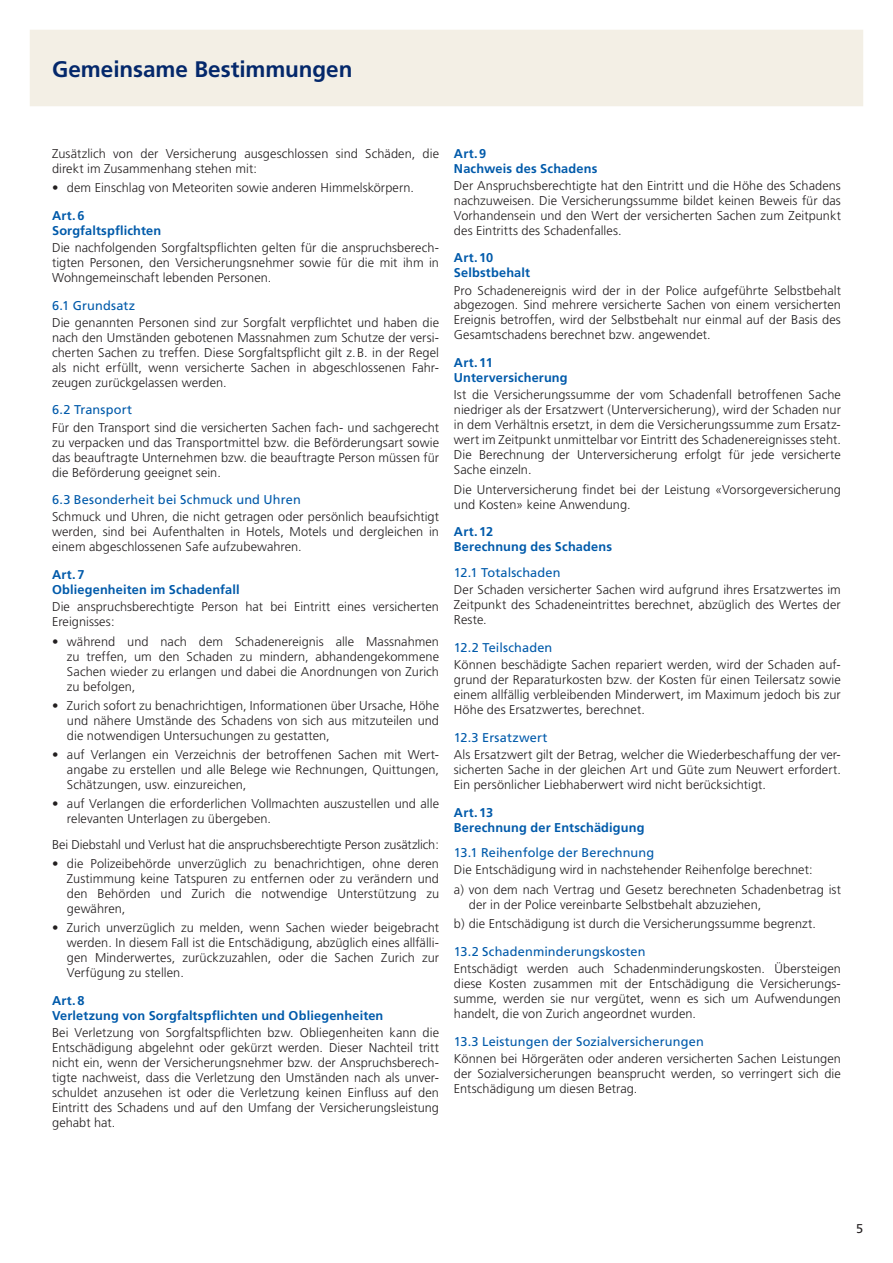
<style>
.page{position:relative;width:893px;height:1263px;background:#fff}
.page>*{position:absolute;margin:0;border:0;box-sizing:border-box;transform-origin:0 0}
.t1{font:700 22.5px "Frutiger";color:#04286b}
.t2{font:300 12.75px/15px "Frutiger";letter-spacing:.005em;color:#231f20;text-align:justify}
.t3{font:700 12.75px/15px "Frutiger";letter-spacing:.015em;color:#015aaa}
.t4{font:12.75px "Frutiger";letter-spacing:.01em;color:#015aaa}
.t5{font:12.75px "Frutiger";color:#231f20}
</style>
<div class="page">
<div style="left:30px;top:30px;width:833px;height:76px;background:#f3efe5"></div>
<h1 class="t1" style="left:52px;top:56px;width:302px">Gemeinsame Bestimmungen</h1>
<p class="t2" style="left:52px;top:146px;width:388px">Zusätzlich von der Versicherung ausgeschlossen sind Schäden, die direkt im Zusammenhang stehen mit:</p>
<p class="t2" style="left:52px;top:180px;width:363px">• dem Einschlag von Meteoriten sowie anderen Himmelskörpern.</p>
<p class="t3" style="left:52px;top:208px;width:111px">Art.6<br>Sorgfaltspflichten</p>
<p class="t2" style="left:52px;top:240px;width:388px">Die nachfolgenden Sorgfaltspflichten gelten für die anspruchsberech&shy;tigten Personen, den Versicherungsnehmer sowie für die mit ihm in Wohngemeinschaft lebenden Personen.</p>
<p class="t4" style="left:52px;top:298px;width:85px">6.1 Grundsatz</p>
<p class="t2" style="left:52px;top:315px;width:388px">Die genannten Personen sind zur Sorgfalt verpflichtet und haben die nach den Umständen gebotenen Massnahmen zum Schutze der versi&shy;cherten Sachen zu treffen. Diese Sorgfaltspflicht gilt z.B. in der Regel als nicht erfüllt, wenn versicherte Sachen in abgeschlossenen Fahr&shy;zeugen zurückgelassen werden.</p>
<p class="t4" style="left:52px;top:403px;width:82px">6.2 Transport</p>
<p class="t2" style="left:52px;top:420px;width:388px">Für den Transport sind die versicherten Sachen fach- und sachgerecht zu verpacken und das Transportmittel bzw. die Beförderungsart sowie das beauftragte Unternehmen bzw. die beauftragte Person müssen für die Beförderung geeignet sein.</p>
<p class="t4" style="left:52px;top:492px;width:250px">6.3 Besonderheit bei Schmuck und Uhren</p>
<p class="t2" style="left:52px;top:509px;width:388px">Schmuck und Uhren, die nicht getragen oder persönlich beaufsichtigt werden, sind bei Aufenthalten in Hotels, Motels und dergleichen in einem abgeschlossenen Safe aufzubewahren.</p>
<p class="t3" style="left:52px;top:567px;width:189px">Art.7<br>Obliegenheiten im Schadenfall</p>
<p class="t2" style="left:52px;top:599px;width:388px">Die anspruchsberechtigte Person hat bei Eintritt eines versicherten<br>Ereignisses:</p>
<p class="t2" style="left:67px;top:634px;width:374px;text-indent:-15px">• während und nach dem Schadenereignis alle Massnahmen zu treffen, um den Schaden zu mindern, abhandengekommene Sachen wieder zu erlangen und dabei die Anordnungen von Zurich zu befolgen,</p>
<p class="t2" style="left:67px;top:698px;width:374px;text-indent:-15px">• Zurich sofort zu benachrichtigen, Informationen über Ursache, Höhe und nähere Umstände des Schadens von sich aus mitzuteilen und die notwendigen Untersuchungen zu gestatten,</p>
<p class="t2" style="left:67px;top:747px;width:374px;text-indent:-15px">• auf Verlangen ein Verzeichnis der betroffenen Sachen mit Wert&shy;angabe zu erstellen und alle Belege wie Rechnungen, Quittungen, Schätzungen, usw. einzureichen,</p>
<p class="t2" style="left:67px;top:796px;width:374px;text-indent:-15px">• auf Verlangen die erforderlichen Vollmachten auszustellen und alle relevanten Unterlagen zu übergeben.</p>
<p class="t2" style="left:52px;top:837px;width:388px">Bei Diebstahl und Verlust hat die anspruchsberechtigte Person zusätzlich:</p>
<p class="t2" style="left:67px;top:856px;width:374px;text-indent:-15px">• die Polizeibehörde unverzüglich zu benachrichtigen, ohne deren Zustimmung keine Tatspuren zu entfernen oder zu verändern und den Behörden und Zurich die notwendige Unterstützung zu gewähren,</p>
<p class="t2" style="left:67px;top:920px;width:374px;text-indent:-15px">• Zurich unverzüglich zu melden, wenn Sachen wieder beigebracht werden. In diesem Fall ist die Entschädigung, abzüglich eines allfälli&shy;gen Minderwertes, zurückzuzahlen, oder die Sachen Zurich zur Verfügung zu stellen.</p>
<p class="t3" style="left:52px;top:993px;width:333px">Art.8<br>Verletzung von Sorgfaltspflichten und Obliegenheiten</p>
<p class="t2" style="left:52px;top:1025px;width:388px">Bei Verletzung von Sorgfaltspflichten bzw. Obliegenheiten kann die Entschädigung abgelehnt oder gekürzt werden. Dieser Nachteil tritt nicht ein, wenn der Versicherungsnehmer bzw. der Anspruchsberech&shy;tigte nachweist, dass die Verletzung den Umständen nach als unver&shy;schuldet anzusehen ist oder die Verletzung keinen Einfluss auf den Eintritt des Schadens und auf den Umfang der Versicherungsleistung gehabt hat.</p>
<p class="t3" style="left:454px;top:145px;width:145px">Art.9<br>Nachweis des Schadens</p>
<p class="t2" style="left:454px;top:178px;width:388px">Der Anspruchsberechtigte hat den Eintritt und die Höhe des Schadens nachzuweisen. Die Versicherungssumme bildet keinen Beweis für das Vorhandensein und den Wert der versicherten Sachen zum Zeitpunkt des Eintritts des Schadenfalles.</p>
<p class="t3" style="left:454px;top:250px;width:78px">Art.10<br>Selbstbehalt</p>
<p class="t2" style="left:454px;top:283px;width:388px">Pro Schadenereignis wird der in der Police aufgeführte Selbstbehalt abgezogen. Sind mehrere versicherte Sachen von einem versicherten Ereignis betroffen, wird der Selbstbehalt nur einmal auf der Basis des Gesamtschadens berechnet bzw. angewendet.</p>
<p class="t3" style="left:454px;top:355px;width:115px">Art.11<br>Unterversicherung</p>
<p class="t2" style="left:454px;top:387px;width:388px">Ist die Versicherungssumme der vom Schadenfall betroffenen Sache niedriger als der Ersatzwert (Unterversicherung), wird der Schaden nur in dem Verhältnis ersetzt, in dem die Versicherungssumme zum Ersatz&shy;wert im Zeitpunkt unmittelbar vor Eintritt des Schadenereignisses steht.<br>Die Berechnung der Unterversicherung erfolgt für jede versicherte Sache einzeln.</p>
<p class="t2" style="left:454px;top:482px;width:388px">Die Unterversicherung findet bei der Leistung «Vorsorgeversicherung und Kosten» keine Anwendung.</p>
<p class="t3" style="left:454px;top:524px;width:160px">Art.12<br>Berechnung des Schadens</p>
<p class="t4" style="left:454px;top:565px;width:108px">12.1 Totalschaden</p>
<p class="t2" style="left:454px;top:582px;width:388px">Der Schaden versicherter Sachen wird aufgrund ihres Ersatzwertes im Zeitpunkt des Schadeneintrittes berechnet, abzüglich des Wertes der Reste.</p>
<p class="t4" style="left:454px;top:640px;width:100px">12.2 Teilschaden</p>
<p class="t2" style="left:454px;top:657px;width:388px">Können beschädigte Sachen repariert werden, wird der Schaden auf&shy;grund der Reparaturkosten bzw. der Kosten für einen Teilersatz sowie einem allfällig verbleibenden Minderwert, im Maximum jedoch bis zur Höhe des Ersatzwertes, berechnet.</p>
<p class="t4" style="left:454px;top:730px;width:95px">12.3 Ersatzwert</p>
<p class="t2" style="left:454px;top:747px;width:388px">Als Ersatzwert gilt der Betrag, welcher die Wiederbeschaffung der ver&shy;sicherten Sache in der gleichen Art und Güte zum Neuwert erfordert.<br>Ein persönlicher Liebhaberwert wird nicht berücksichtigt.</p>
<p class="t3" style="left:454px;top:804px;width:192px">Art.13<br>Berechnung der Entschädigung</p>
<p class="t4" style="left:454px;top:845px;width:202px">13.1 Reihenfolge der Berechnung</p>
<p class="t2" style="left:454px;top:860px;width:388px;line-height:19.2px">Die Entschädigung wird in nachstehender Reihenfolge berechnet:<br>a) von dem nach Vertrag und Gesetz berechneten Schadenbetrag ist</p>
<p class="t2" style="left:454px;top:894px;width:363px;line-height:19.2px;text-indent:15px">der in der Police vereinbarte Selbstbehalt abzuziehen,<br>b) die Entschädigung ist durch die Versicherungssumme begrenzt.</p>
<p class="t4" style="left:454px;top:944px;width:193px">13.2 Schadenminderungskosten</p>
<p class="t2" style="left:454px;top:961px;width:388px">Entschädigt werden auch Schadenminderungskosten. Übersteigen diese Kosten zusammen mit der Entschädigung die Versicherungs&shy;summe, werden sie nur vergütet, wenn es sich um Aufwendungen handelt, die von Zurich angeordnet wurden.</p>
<p class="t4" style="left:454px;top:1033px;width:251px">13.3 Leistungen der Sozialversicherungen</p>
<p class="t2" style="left:454px;top:1051px;width:388px">Können bei Hörgeräten oder anderen versicherten Sachen Leistungen der Sozialversicherungen beansprucht werden, so verringert sich die Entschädigung um diesen Betrag.</p>
<p class="t5" style="left:856px;top:1221px;width:9px">5</p>
</div>
